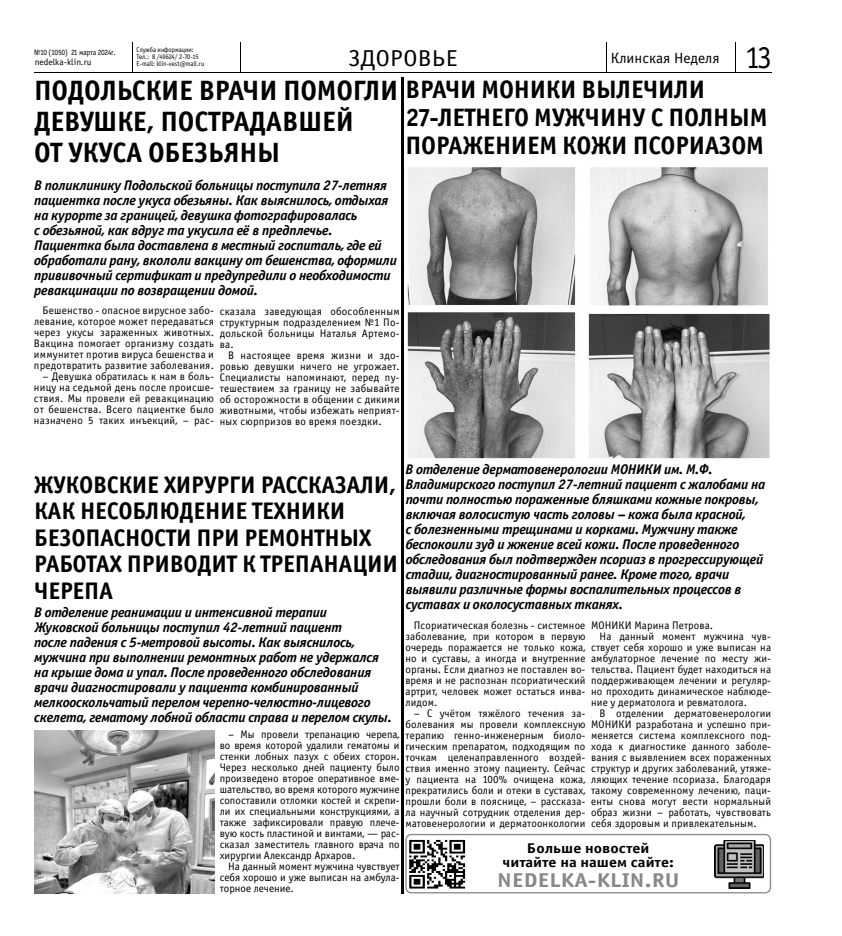
<style>
.page{position:relative;width:842px;height:936px;background:#fff}
.page>*{position:absolute;margin:0;border:0;box-sizing:border-box;transform-origin:0 0}
.t1{font:32px "Officina Sans Book ITC";color:#000;scale:.93 1}
.t2{font:28.1px/31px "Officina Sans Bold ITC";letter-spacing:-.01em;color:#000}
.t3{font:25.3px/27.9px "Officina Sans Bold ITC";letter-spacing:-.01em;color:#000}
.t4{font:24px/26.6px "Officina Sans Bold ITC";letter-spacing:-.01em;color:#000}
.t5{font:23px "Officina Sans Book ITC";letter-spacing:.01em;color:#000;scale:1.1 1}
.t6{font:20.1px "Officina Sans Bold ITC";letter-spacing:.01em;color:#898989;scale:1.14 1}
.t7{font:14.9px "Officina Sans Book ITC";color:#000}
.t8{font:14.1px/14.1px "Officina Sans Bold ITC";color:#000;text-align:center;scale:1.14 1}
.t9{font:italic 14px/15px "Officina Sans Bold ITC";letter-spacing:-.02em;color:#000}
.t10{font:11px/11px "Officina Sans Book ITC";letter-spacing:.01em;color:#000;text-align:justify}
.t11{font:9px "Officina Sans Book ITC";color:#000}
.t12{font:8px "Officina Sans Book ITC";letter-spacing:-.04em;color:#000;scale:.94 1}
.t13{font:7px/7px "Officina Sans Book ITC";color:#000;scale:.93 1}
</style>
<div class="page">
<hr style="left:34px;top:72px;width:737px;height:1px;background:#000">
<svg style="left:606px;top:43px;width:1px;height:29px"></svg>
<svg style="left:132px;top:43px;width:1px;height:29px"></svg>
<svg style="left:240px;top:43px;width:1px;height:29px"></svg>
<svg style="left:405px;top:833px;width:366px;height:60px"></svg>
<img style="left:409px;top:839px;width:58px;height:49px">
<img style="left:714px;top:840px;width:50px;height:48px">
<hr style="left:402px;top:77px;width:2px;height:816px;background:#000">
<img style="left:407px;top:167px;width:363px;height:292px">
<img style="left:34px;top:730px;width:180px;height:163px">
<p class="t13" style="left:137px;top:46px;width:74px">Служба информации:<br>Тел.: 8 /49624/ 2-70-15<br>E-mail: klin-vest@mail.ru</p>
<p class="t12" style="left:34px;top:48px;width:88px">№10 (1050) 21 марта 2024г.</p>
<p class="t11" style="left:35px;top:57px;width:58px">nedelka-klin.ru</p>
<h3 class="t5" style="left:349px;top:45px;width:101px">ЗДОРОВЬЕ</h3>
<h1 class="t1" style="left:745px;top:39px;width:30px">13</h1>
<h3 class="t7" style="left:611px;top:49px;width:110px">Клинская Неделя</h3>
<h2 class="t2" style="left:34px;top:74px;width:366px">ПОДОЛЬСКИЕ ВРАЧИ ПОМОГЛИ<br>ДЕВУШКЕ, ПОСТРАДАВШЕЙ<br>ОТ УКУСА ОБЕЗЬЯНЫ</h2>
<p class="t9" style="left:34px;top:178px;width:364px">В поликлинику Подольской больницы поступила 27-летняя пациентка после укуса обезьяны. Как выяснилось, отдыхая на курорте за границей, девушка фотографировалась<br>с обезьяной, как вдруг та укусила её в предплечье.<br>Пациентка была доставлена в местный госпиталь, где ей обработали рану, вкололи вакцину от бешенства, оформили прививочный сертификат и предупредили о необходимости ревакцинации по возвращении домой.</p>
<p class="t10" style="left:34px;top:304px;width:182px;text-indent:9px">Бешенство - опасное вирусное забо&shy;левание, которое может передаваться через укусы зараженных животных.<br>Вакцина помогает организму создать иммунитет против вируса бешенства и предотвратить развитие заболевания.</p>
<p class="t10" style="left:34px;top:370px;width:182px;text-indent:9px">– Девушка обратилась к нам в боль&shy;ницу на седьмой день после происше&shy;ствия. Мы провели ей ревакцинацию от бешенства. Всего пациентке было назначено 5 таких инъекций, – рас-</p>
<p class="t10" style="left:220px;top:306px;width:182px">сказала заведующая обособленным структурным подразделением №1 По&shy;дольской больницы Наталья Артемо&shy;ва.</p>
<p class="t10" style="left:220px;top:350px;width:182px;text-indent:9px">В настоящее время жизни и здо&shy;ровью девушки ничего не угрожает.<br>Специалисты напоминают, перед пу&shy;тешествием за границу не забывайте об осторожности в общении с дикими животными, чтобы избежать неприят&shy;ных сюрпризов во время поездки.</p>
<h3 class="t3" style="left:405px;top:75px;width:363px">ВРАЧИ МОНИКИ ВЫЛЕЧИЛИ<br>27-ЛЕТНЕГО МУЖЧИНУ С ПОЛНЫМ<br>ПОРАЖЕНИЕМ КОЖИ ПСОРИАЗОМ</h3>
<p class="t9" style="left:406px;top:461px;width:361px">В отделение дерматовенерологии МОНИКИ им. М.Ф.<br>Владимирского поступил 27-летний пациент с жалобами на почти полностью пораженные бляшками кожные покровы, включая волосистую часть головы – кожа была красной,<br>с болезненными трещинами и корками. Мужчину также беспокоили зуд и жжение всей кожи. После проведенного обследования был подтвержден псориаз в прогрессирующей стадии, диагностированный ранее. Кроме того, врачи выявили различные формы воспалительных процессов в суставах и околосуставных тканях.</p>
<h3 class="t4" style="left:34px;top:471px;width:365px">ЖУКОВСКИЕ ХИРУРГИ РАССКАЗАЛИ,<br>КАК НЕСОБЛЮДЕНИЕ ТЕХНИКИ<br>БЕЗОПАСНОСТИ ПРИ РЕМОНТНЫХ<br>РАБОТАХ ПРИВОДИТ К ТРЕПАНАЦИИ<br>ЧЕРЕПА</h3>
<p class="t9" style="left:34px;top:605px;width:359px">В отделение реанимации и интенсивной терапии Жуковской больницы поступил 42-летний пациент<br>после падения с 5-метровой высоты. Как выяснилось, мужчина при выполнении ремонтных работ не удержался на крыше дома и упал. После проведенного обследования врачи диагностировали у пациента комбинированный мелкооскольчатый перелом черепно-челюстно-лицевого скелета, гематому лобной области справа и перелом скулы.</p>
<p class="t10" style="left:405px;top:620px;width:182px;text-indent:8px">Псориатическая болезнь - системное заболевание, при котором в первую очередь поражается не только кожа, но и суставы, а иногда и внутренние органы. Если диагноз не поставлен во&shy;время и не распознан псориатический артрит, человек может остаться инва&shy;лидом.</p>
<p class="t10" style="left:405px;top:708px;width:182px;text-indent:9px">– С учётом тяжёлого течения за&shy;болевания мы провели комплексную терапию генно-инженерным биоло&shy;гическим препаратом, подходящим по точкам целенаправленного воздей&shy;ствия именно этому пациенту. Сейчас у пациента на 100% очищена кожа, прекратились боли и отеки в суставах, прошли боли в пояснице, – рассказа&shy;ла научный сотрудник отделения дер&shy;матовенерологии и дерматоонкологии</p>
<p class="t10" style="left:591px;top:620px;width:124px">МОНИКИ Марина Петрова.</p>
<p class="t10" style="left:600px;top:631px;width:173px">На данный момент мужчина чув-</p>
<p class="t10" style="left:591px;top:642px;width:182px">ствует себя хорошо и уже выписан на</p>
<p class="t10" style="left:591px;top:653px;width:181px">амбулаторное лечение по месту жи-</p>
<p class="t10" style="left:591px;top:664px;width:182px">тельства. Пациент будет находиться на</p>
<p class="t10" style="left:591px;top:675px;width:182px">поддерживающем лечении и регуляр-</p>
<p class="t10" style="left:591px;top:686px;width:182px">но проходить динамическое наблюде-</p>
<p class="t10" style="left:591px;top:697px;width:157px">ние у дерматолога и ревматолога.</p>
<p class="t10" style="left:600px;top:708px;width:173px">В отделении дерматовенерологии</p>
<p class="t10" style="left:591px;top:719px;width:182px">МОНИКИ разработана и успешно при-</p>
<p class="t10" style="left:591px;top:730px;width:182px">меняется система комплексного под-</p>
<p class="t10" style="left:591px;top:741px;width:181px">хода к диагностике данного заболе-</p>
<p class="t10" style="left:591px;top:752px;width:182px">вания с выявлением всех пораженных</p>
<p class="t10" style="left:591px;top:763px;width:182px">структур и других заболеваний, утяже-</p>
<p class="t10" style="left:591px;top:774px;width:181px">ляющих течение псориаза. Благодаря</p>
<p class="t10" style="left:591px;top:785px;width:182px">такому современному лечению, паци-</p>
<p class="t10" style="left:591px;top:796px;width:181px">енты снова могут вести нормальный</p>
<p class="t10" style="left:591px;top:807px;width:182px">образ жизни – работать, чувствовать</p>
<p class="t10" style="left:591px;top:818px;width:167px">себя здоровым и привлекательным.</p>
<p class="t10" style="left:220px;top:729px;width:182px;text-indent:9px">– Мы провели трепанацию черепа, во время которой удалили гематомы и стенки лобных пазух с обеих сторон.<br>Через несколько дней пациенту было произведено второе оперативное вме&shy;шательство, во время которого мужчине сопоставили отломки костей и скрепи&shy;ли их специальными конструкциями, а также зафиксировали правую плече&shy;вую кость пластиной и винтами, — рас&shy;сказал заместитель главного врача по хирургии Александр Архаров.</p>
<p class="t10" style="left:220px;top:861px;width:182px;text-indent:9px">На данный момент мужчина чувствует себя хорошо и уже выписан на амбула&shy;торное лечение.</p>
<p class="t8" style="left:503px;top:840px;width:152px">Больше новостей читайте на нашем сайте:</p>
<h3 class="t6" style="left:497px;top:867px;width:161px">NEDELKA-KLIN.RU</h3>
</div>
